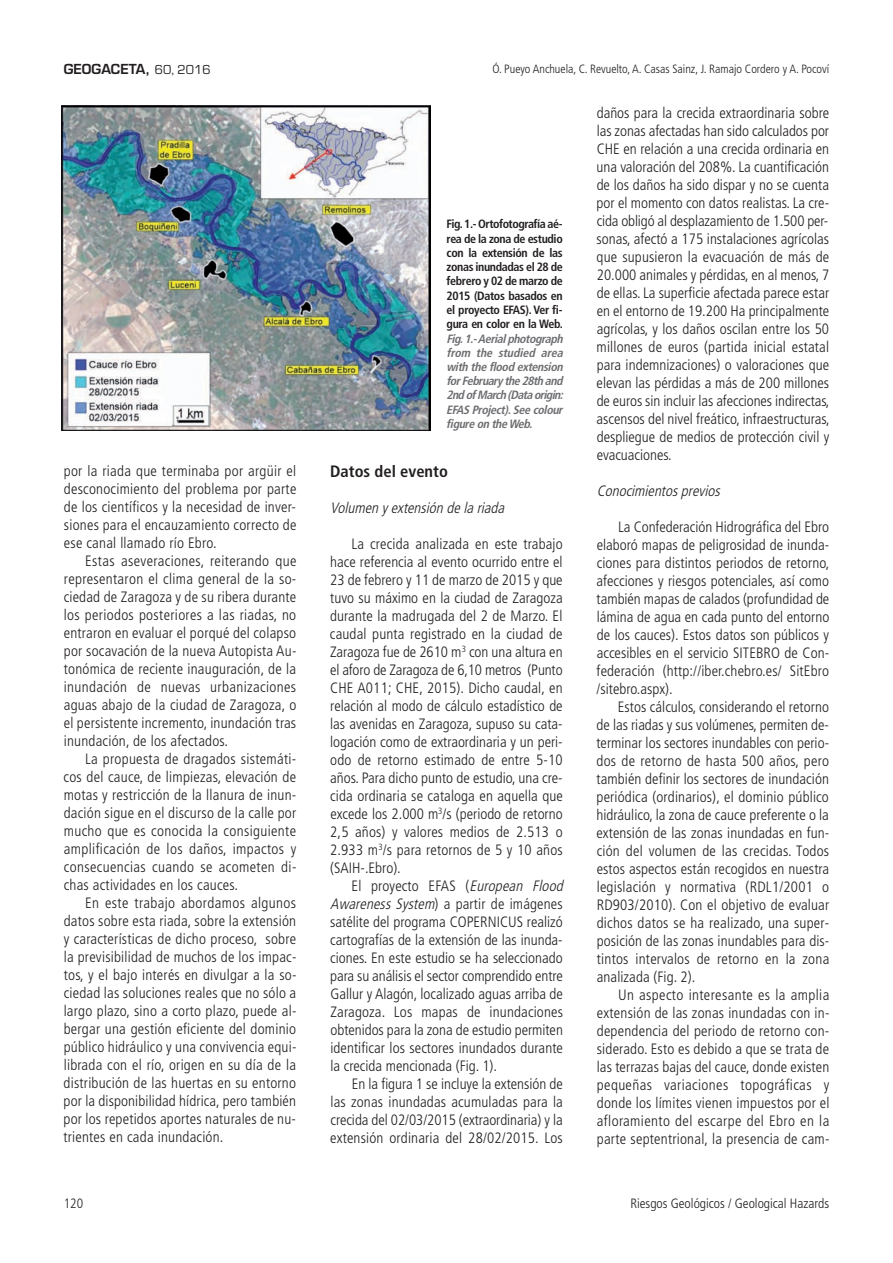
<style>
.page{position:relative;width:893px;height:1263px;background:#fff}
.page>*{position:absolute;margin:0;border:0;box-sizing:border-box;transform-origin:0 0}
.t1{font:700 condensed 16.5px "Frutiger";color:#231f20}
.t2{font:300 condensed 15px/18px "Frutiger LT Std";letter-spacing:.01em;color:#231f20;text-align:justify}
.t3{font:italic 300 condensed 15px "Frutiger LT Std";color:#231f20}
.t4{font:300 condensed 13.5px "Frutiger LT Std";color:#231f20}
.t5{font:600 13.5px "Eurostile";color:#231f20}
.t6{font:700 condensed 12px/14.2px "Frutiger";letter-spacing:-.03em;color:#231f20;text-align:justify}
.t7{font:italic 700 condensed 12px/14.2px "Frutiger";letter-spacing:-.03em;color:#6c6d70;text-align:justify}
.t8{font:300 condensed 12px "Frutiger LT Std";color:#231f20}
.s1{font-weight:400}
.s2{font-style:italic}
</style>
<div class="page">
<img style="left:61px;top:105px;width:369px;height:326px">
<p class="t5" style="left:64px;top:64px;width:148px">GEOGACETA, <span class="s1">60, 2016</span></p>
<p class="t8" style="left:492px;top:64px;width:338px">Ó. Pueyo Anchuela, C. Revuelto, A. Casas Sainz, J. Ramajo Cordero y A. Pocoví</p>
<p class="t2" style="left:64px;top:463px;width:234px">por la riada que terminaba por argüir el desconocimiento del problema por parte de los científicos y la necesidad de inver&shy;siones para el encauzamiento correcto de ese canal llamado río Ebro.</p>
<p class="t2" style="left:64px;top:553px;width:234px;text-indent:21px">Estas aseveraciones, reiterando que representaron el clima general de la so&shy;ciedad de Zaragoza y de su ribera durante los periodos posteriores a las riadas, no entraron en evaluar el porqué del colapso por socavación de la nueva Autopista Au&shy;tonómica de reciente inauguración, de la inundación de nuevas urbanizaciones aguas abajo de la ciudad de Zaragoza, o el persistente incremento, inundación tras inundación, de los afectados.</p>
<p class="t2" style="left:64px;top:751px;width:234px;text-indent:21px">La propuesta de dragados sistemáti&shy;cos del cauce, de limpiezas, elevación de motas y restricción de la llanura de inun&shy;dación sigue en el discurso de la calle por mucho que es conocida la consiguiente amplificación de los daños, impactos y consecuencias cuando se acometen di&shy;chas actividades en los cauces.</p>
<p class="t2" style="left:63px;top:895px;width:235px;text-indent:22px">En este trabajo abordamos algunos datos sobre esta riada, sobre la extensión y características de dicho proceso, sobre la previsibilidad de muchos de los impac&shy;tos, y el bajo interés en divulgar a la so&shy;ciedad las soluciones reales que no sólo a largo plazo, sino a corto plazo, puede al&shy;bergar una gestión eficiente del dominio público hidráulico y una convivencia equi&shy;librada con el río, origen en su día de la distribución de las huertas en su entorno por la disponibilidad hídrica, pero también por los repetidos aportes naturales de nu&shy;trientes en cada inundación.</p>
<p class="t6" style="left:446px;top:218px;width:118px">Fig. 1.- Ortofotografía aé&shy;rea de la zona de estudio con la extensión de las zonas inundadas el 28 de febrero y 02 de marzo de 2015 (Datos basados en el proyecto EFAS). Ver fi&shy;gura en color en la Web.</p>
<p class="t7" style="left:446px;top:332px;width:121px">Fig.1.-Aerialphotograph from the studied area with the flood extension forFebruary the 28th and 2nd of March(Dataorigin:<br>EFAS Project).See colour figure on the Web.</p>
<p class="t1" style="left:330px;top:465px;width:119px">Datos del evento</p>
<p class="t3" style="left:330px;top:502px;width:178px">Volumen y extensión de la riada</p>
<p class="t2" style="left:330px;top:536px;width:234px;text-indent:22px">La crecida analizada en este trabajo hace referencia al evento ocurrido entre el 23 de febrero y 11 de marzo de 2015 y que tuvo su máximo en la ciudad de Zaragoza durante la madrugada del 2 de Marzo. El caudal punta registrado en la ciudad de Zaragoza fue de 2610 m<sup>3</sup> con una altura en el aforo de Zaragoza de 6,10 metros (Punto CHE A011; CHE, 2015). Dicho caudal, en relación al modo de cálculo estadístico de las avenidas en Zaragoza, supuso su cata&shy;logación como de extraordinaria y un peri&shy;odo de retorno estimado de entre 5-10 años. Para dicho punto de estudio, una cre&shy;cida ordinaria se cataloga en aquella que excede los 2.000 m<sup>3</sup>/s (periodo de retorno 2,5 años) y valores medios de 2.513 o 2.933 m<sup>3</sup>/s para retornos de 5 y 10 años (SAIH-.Ebro).</p>
<p class="t2" style="left:330px;top:878px;width:237px;text-align:left;text-indent:21px">El proyecto EFAS (<span class="s2">European Flood Awareness System</span>) a partir de imágenes satélite del programa COPERNICUS realizó cartografías de la extensión de las inunda&shy;ciones. En este estudio se ha seleccionado para su análisis el sector comprendido entre Gallur y Alagón, localizado aguas arriba de Zaragoza. Los mapas de inundaciones obtenidos para la zona de estudio permiten identificar los sectores inundados durante la crecida mencionada (Fig. 1).</p>
<p class="t2" style="left:330px;top:1076px;width:234px;text-indent:22px">En la figura 1 se incluye la extensión de las zonas inundadas acumuladas para la crecida del 02/03/2015 (extraordinaria) y la extensión ordinaria del 28/02/2015. Los</p>
<p class="t2" style="left:597px;top:105px;width:235px">daños para la crecida extraordinaria sobre las zonas afectadas han sido calculados por CHE en relación a una crecida ordinaria en una valoración del 208%. La cuantificación de los daños ha sido dispar y no se cuenta por el momento con datos realistas. La cre&shy;cida obligó al desplazamiento de 1.500 per&shy;sonas, afectó a 175 instalaciones agrícolas que supusieron la evacuación de más de 20.000 animales y pérdidas, en al menos, 7 de ellas. La superficie afectada parece estar en el entorno de 19.200 Ha principalmente agrícolas, y los daños oscilan entre los 50 millones de euros (partida inicial estatal para indemnizaciones) o valoraciones que elevan las pérdidas a más de 200 millones de euros sin incluir las afecciones indirectas, ascensos del nivel freático, infraestructuras, despliegue de medios de protección civil y evacuaciones.</p>
<p class="t3" style="left:597px;top:484px;width:127px">Conocimientosprevios</p>
<p class="t2" style="left:596px;top:519px;width:234px;text-indent:21px">La Confederación Hidrográfica del Ebro elaboró mapas de peligrosidad de inunda&shy;ciones para distintos periodos de retorno, afecciones y riesgos potenciales, así como también mapas de calados (profundidad de lámina de agua en cada punto del entorno de los cauces). Estos datos son públicos y accesibles en el servicio SITEBRO de Con&shy;federación (http://iber.chebro.es/ SitEbro /sitebro.aspx).</p>
<p class="t2" style="left:596px;top:699px;width:234px;text-indent:21px">Estos cálculos, considerando el retorno de las riadas y sus volúmenes, permiten de&shy;terminar los sectores inundables con perio&shy;dos de retorno de hasta 500 años, pero también definir los sectores de inundación periódica (ordinarios), el dominio público hidráulico, la zona de cauce preferente o la extensión de las zonas inundadas en fun&shy;ción del volumen de las crecidas. Todos estos aspectos están recogidos en nuestra legislación y normativa (RDL1/2001 o RD903/2010). Con el objetivo de evaluar dichos datos se ha realizado, una super&shy;posición de las zonas inundables para dis&shy;tintos intervalos de retorno en la zona analizada (Fig. 2).</p>
<p class="t2" style="left:597px;top:987px;width:234px;text-indent:21px">Un aspecto interesante es la amplia extensión de las zonas inundadas con in&shy;dependencia del periodo de retorno con&shy;siderado. Esto es debido a que se trata de las terrazas bajas del cauce, donde existen pequeñas variaciones topográficas y donde los límites vienen impuestos por el afloramiento del escarpe del Ebro en la parte septentrional, la presencia de cam-</p>
<p class="t4" style="left:64px;top:1198px;width:21px">120</p>
<p class="t4" style="left:630px;top:1198px;width:200px">Riesgos Geológicos / Geological Hazards</p>
</div>
